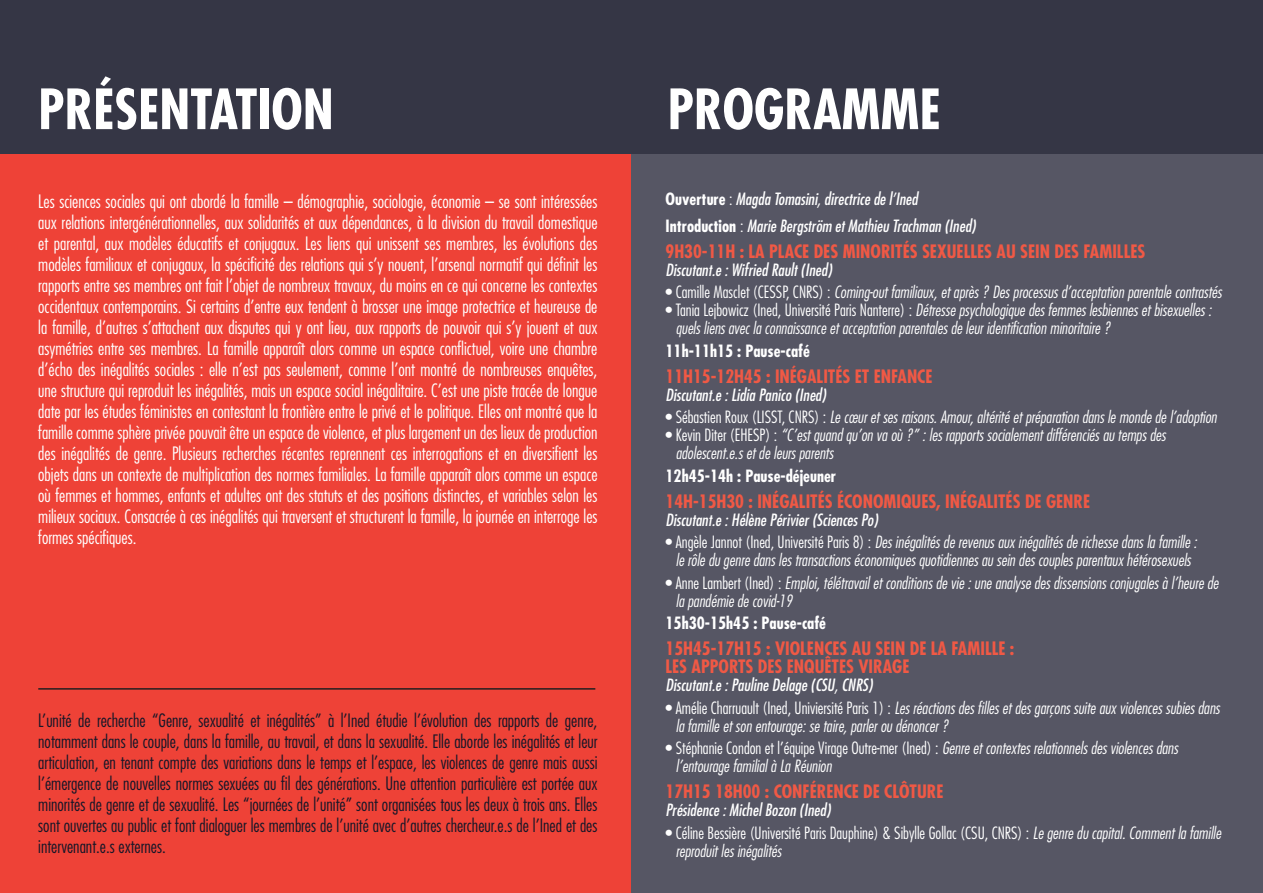
<style>
.page{position:relative;width:1263px;height:893px;background:#fff}
.page>*{position:absolute;margin:0;border:0;box-sizing:border-box;transform-origin:0 0}
.t1{font:700 condensed 54px "Futura Std";color:#fff}
.courant_JE{font:300 condensed 18px/21px "Futura Std";color:#fff;text-align:justify}
.courant_JE-2{font:300 condensed 18px/21px "Futura Std";color:#171728;text-align:justify}
.courant_JE-3{font:700 condensed 18px/18px "Futura Std";color:#f05945}
.courant_JE-4{font:italic 300 condensed 16.5px/18px "Futura Std";color:#fff}
.courant_JE-5{font:italic condensed 16.5px "Futura Std";color:#fff}
.courant_JE-6{font:300 condensed 16.5px/18px "Futura Std";color:#fff}
.courant_JE-7{font:700 condensed 16.5px "Futura Std";color:#fff}
.s1{font-weight:700;font-style:normal}
.s2{font-weight:300;font-style:normal}
.s3{font-style:normal}
.s4{font-style:italic}
</style>
<div class="page">
<div style="left:0;top:0;width:631px;height:893px;background:#ee4237"></div>
<div style="left:631px;top:131px;width:632px;height:762px;background:#565664"></div>
<div style="left:0;top:0;width:1263px;height:153px;background:#353645"></div>
<hr style="left:38px;top:688px;width:557px;height:2px;background:#231f20">
<p class="t1" style="left:38px;top:76px;width:297px">PRÉSENTATION</p>
<p class="t1" style="left:668px;top:76px;width:275px">PROGRAMME</p>
<p class="courant_JE" style="left:38px;top:191px;width:561px">Les sciences sociales qui ont abordé la famille – démographie, sociologie, économie – se sont intéressées aux relations intergénérationnelles, aux solidarités et aux dépendances, à la division du travail domestique et parental, aux modèles éducatifs et conjugaux. Les liens qui unissent ses membres, les évolutions des modèles familiaux et conjugaux, la spécificité des relations qui s’y nouent, l’arsenal normatif qui définit les rapports entre ses membres ont fait l’objet de nombreux travaux, du moins en ce qui concerne les contextes occidentaux contemporains. Si certains d’entre eux tendent à brosser une image protectrice et heureuse de la famille, d’autres s’attachent aux disputes qui y ont lieu, aux rapports de pouvoir qui s’y jouent et aux asymétries entre ses membres. La famille apparaît alors comme un espace conflictuel, voire une chambre d’écho des inégalités sociales : elle n’est pas seulement, comme l’ont montré de nombreuses enquêtes, une structure qui reproduit les inégalités, mais un espace social inégalitaire. C’est une piste tracée de longue date par les études féministes en contestant la frontière entre le privé et le politique. Elles ont montré que la famille comme sphère privée pouvait être un espace de violence, et plus largement un des lieux de production des inégalités de genre. Plusieurs recherches récentes reprennent ces interrogations et en diversifient les objets dans un contexte de multiplication des normes familiales. La famille apparaît alors comme un espace où femmes et hommes, enfants et adultes ont des statuts et des positions distinctes, et variables selon les milieux sociaux. Consacrée à ces inégalités qui traversent et structurent la famille, la journée en interroge les formes spécifiques.</p>
<p class="courant_JE-2" style="left:38px;top:710px;width:561px">L’unité de recherche “Genre, sexualité et inégalités” à l’Ined étudie l’évolution des rapports de genre, notamment dans le couple, dans la famille, au travail, et dans la sexualité. Elle aborde les inégalités et leur articulation, en tenant compte des variations dans le temps et l’espace, les violences de genre mais aussi l’émergence de nouvelles normes sexuées au fil des générations. Une attention particulière est portée aux minorités de genre et de sexualité. Les “journées de l’unité” sont organisées tous les deux à trois ans. Elles sont ouvertes au public et font dialoguer les membres de l’unité avec d’autres chercheur.e.s de l’Ined et des intervenant.e.s externes.</p>
<p class="courant_JE-5" style="left:665px;top:189px;width:254px"><span class="s1">Ouverture</span> <span class="s2">:</span> Magda Tomasini, directrice de l’Ined</p>
<p class="courant_JE-5" style="left:665px;top:216px;width:312px"><span class="s1">Introduction</span> <span class="s2">:</span> Marie Bergström et Mathieu Trachman (Ined)</p>
<p class="courant_JE-3" style="left:665px;top:243px;width:481px">9H30-11H : LA PLACE DES MINORITÉS SEXUELLES AU SEIN DES FAMILLES</p>
<p class="courant_JE-5" style="left:665px;top:260px;width:168px">Discutant.e : Wifried Rault (Ined)</p>
<p class="courant_JE-4" style="left:665px;top:284px;width:558px"><span class="s3">• Camille Masclet (CESSP, CNRS) :</span> Coming-out familiaux, et après ? Des processus d’acceptation parentale contrastés</p>
<p class="courant_JE-4" style="left:676px;top:302px;width:537px;text-indent:-10px"><span class="s3">• Tania Lejbowicz (Ined, Université Paris Nanterre) :</span> Détresse psychologique des femmes lesbiennes et bisexuelles : quels liens avec la connaissance et acceptation parentales de leur identification minoritaire ?</p>
<p class="courant_JE-7" style="left:665px;top:340px;width:146px">11h-11h15 : Pause-café</p>
<p class="courant_JE-3" style="left:665px;top:368px;width:268px">11H15-12H45 : INÉGALITÉS ET ENFANCE</p>
<p class="courant_JE-5" style="left:665px;top:385px;width:162px">Discutant.e : Lidia Panico (Ined)</p>
<p class="courant_JE-4" style="left:665px;top:409px;width:553px"><span class="s3">• Sébastien Roux (LISST, CNRS) :</span> Le cœur et ses raisons. Amour, altérité et préparation dans le monde de l’adoption</p>
<p class="courant_JE-4" style="left:676px;top:427px;width:491px;text-indent:-10px"><span class="s3">• Kevin Diter (EHESP) :</span> “C’est quand qu’on va où ?” : les rapports socialement différenciés au temps des adolescent.e.s et de leurs parents</p>
<p class="courant_JE-7" style="left:665px;top:465px;width:172px">12h45-14h : Pause-déjeuner</p>
<p class="courant_JE-3" style="left:665px;top:493px;width:426px">14H-15H30 : INÉGALITÉS ÉCONOMIQUES, INÉGALITÉS DE GENRE</p>
<p class="courant_JE-5" style="left:665px;top:510px;width:214px">Discutant.e : Hélène Périvier (Sciences Po)</p>
<p class="courant_JE-4" style="left:665px;top:534px;width:533px;text-align:center"><span class="s3">• Angèle Jannot (Ined, Université Paris 8) :</span> Des inégalités de revenus aux inégalités de richesse dans la famille : le rôle du genre dans les transactions économiques quotidiennes au sein des couples parentaux hétérosexuels</p>
<p class="courant_JE-4" style="left:676px;top:574px;width:544px;text-indent:-10px"><span class="s3">• Anne Lambert (Ined) :</span> Emploi, télétravail et conditions de vie : une analyse des dissensions conjugales à l’heure de la pandémie de covid-19</p>
<p class="courant_JE-7" style="left:665px;top:613px;width:162px">15h30-15h45 : Pause-café</p>
<p class="courant_JE-3" style="left:665px;top:640px;width:350px">15H45-17H15 : VIOLENCES AU SEIN DE LA FAMILLE :<br>LES APPORTS DES ENQUÊTES VIRAGE</p>
<p class="courant_JE-5" style="left:665px;top:675px;width:209px">Discutant.e : Pauline Delage (CSU, CNRS)</p>
<p class="courant_JE-4" style="left:676px;top:699px;width:545px;text-indent:-10px"><span class="s3">• Amélie Charruault (Ined, Univiersité Paris 1) :</span> Les réactions des filles et des garçons suite aux violences subies dans la famille et son entourage: se taire, parler ou dénoncer ?</p>
<p class="courant_JE-4" style="left:676px;top:739px;width:504px;text-indent:-10px"><span class="s3">• Stéphanie Condon et l’équipe Virage Outre-mer (Ined) :</span> Genre et contextes relationnels des violences dans l’entourage familial à La Réunion</p>
<p class="courant_JE-3" style="left:665px;top:783px;width:279px">17H15 18H00 : CONFÉRENCE DE CLÔTURE</p>
<p class="courant_JE-5" style="left:665px;top:800px;width:167px">Présidence : Michel Bozon (Ined)</p>
<p class="courant_JE-6" style="left:676px;top:824px;width:547px;text-indent:-10px">• Céline Bessière (Université Paris Dauphine) &amp; Sibylle Gollac (CSU, CNRS) : <span class="s4">Le genre du capital. Comment la famille reproduit les inégalités</span></p>
</div>
